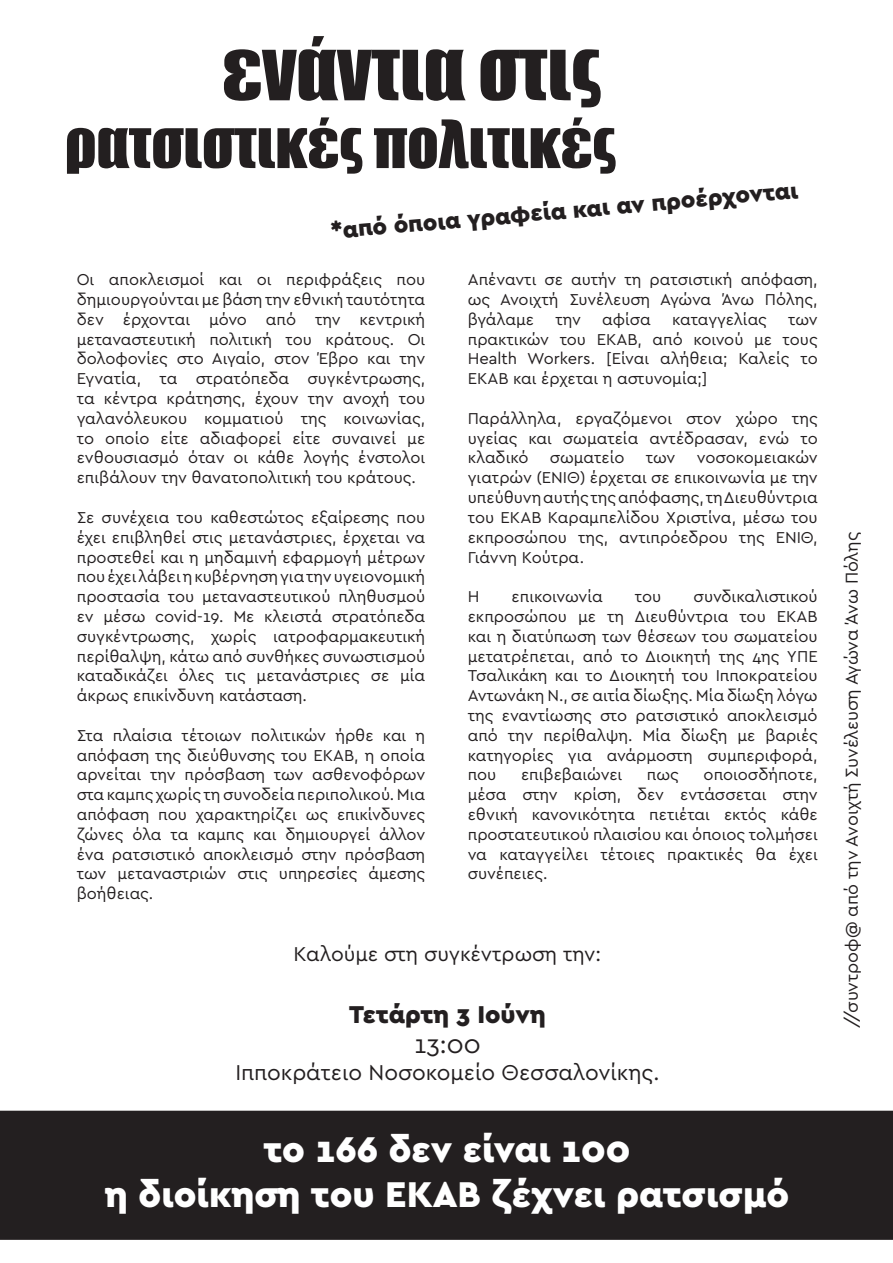
<style>
.page{position:relative;width:893px;height:1263px;background:#fff}
.page>*{position:absolute;margin:0;border:0;box-sizing:border-box;transform-origin:0 0}
.t1{font:78px "Impact";color:#231f20}
.t2{font:61.5px "Impact";color:#231f20}
.t3{font:900 37.5px "Cera GR";color:#fff}
.t4{font:900 25.5px "Cera GR";color:#231f20}
.t5{font:25.5px "Cera GR";color:#231f20}
.t6{font:900 24px "Cera GR";color:#231f20}
.t7{font:22.5px "Cera GR";color:#231f20}
.t8{font:21px "Cera GR";color:#231f20}
.t9{font:18px "Cera GR";letter-spacing:-.01em;color:#231f20}
.t10{font:16.5px/19.8px "Cera GR";color:#231f20;text-align:justify}
</style>
<div class="page">
<div style="left:0;top:1111px;width:893px;height:129px;background:#231f20"></div>
<p class="t1" style="left:222px;top:9px;width:381px">ενάντια στις</p>
<p class="t2" style="left:65px;top:96px;width:553px">ρατσιστικές πολιτικές</p>
<p class="t6" style="left:330px;top:217px;width:470px;rotate:-5deg">*από όποια γραφεία και αν προέρχονται</p>
<p class="t10" style="left:468px;top:270px;width:351px">Απέναντι σε αυτήν τη ρατσιστική απόφαση, ως Ανοιχτή Συνέλευση Αγώνα Άνω Πόλης, βγάλαμε</p>
<p class="t10" style="left:77px;top:270px;width:350px">Οι αποκλεισμοί και οι περιφράξεις που δημιουργούνται με βάση την εθνική ταυτότητα δεν έρχονται μόνο από την κεντρική μεταναστευτική πολιτική του κράτους. Οι δολοφονίες στο Αιγαίο, στον Έβρο και την Εγνατία, τα στρατόπεδα συγκέντρωσης, τα κέντρα κράτησης, έχουν την ανοχή του γαλανόλευκου κομματιού της κοινωνίας, το οποίο είτε αδιαφορεί είτε συναινεί με ενθουσιασμό όταν οι κάθε λογής ένστολοι επιβάλουν την θανατοπολιτική του κράτους.</p>
<p class="t10" style="left:77px;top:508px;width:350px">Σε συνέχεια του καθεστώτος εξαίρεσης που έχει επιβληθεί στις μετανάστριες, έρχεται να προστεθεί και η μηδαμινή εφαρμογή μέτρων που έχει λάβει η κυβέρνηση για την υγειονομική προστασία του μεταναστευτικού πληθυσμού εν μέσω covid-19. Με κλειστά στρατόπεδα συγκέντρωσης, χωρίς ιατροφαρμακευτική περίθαλψη, κάτω από συνθήκες συνωστισμού καταδικάζει όλες τις μετανάστριες σε μία άκρως επικίνδυνη κατάσταση.</p>
<p class="t10" style="left:77px;top:725px;width:350px">Στα πλαίσια τέτοιων πολιτικών ήρθε και η απόφαση της διεύθυνσης του ΕΚΑΒ, η οποία αρνείται την πρόσβαση των ασθενοφόρων στα καμπς χωρίς τη συνοδεία περιπολικού. Μια απόφαση που χαρακτηρίζει ως επικίνδυνες ζώνες όλα τα καμπς και δημιουργεί άλλον ένα ρατσιστικό αποκλεισμό στην πρόσβαση των μεταναστριών στις υπηρεσίες άμεσης βοήθειας.</p>
<p class="t10" style="left:555px;top:310px;width:27px">την</p>
<p class="t10" style="left:602px;top:310px;width:50px">αφίσα</p>
<p class="t10" style="left:672px;top:310px;width:96px">καταγγελίας</p>
<p class="t10" style="left:468px;top:310px;width:351px;text-indent:320px">των πρακτικών του EKAB, από κοινού με τους Health Workers. [Είναι αλήθεια; Καλείς το ΕΚΑΒ και έρχεται η αστυνομία;]</p>
<p class="t10" style="left:468px;top:409px;width:351px">Παράλληλα, εργαζόμενοι στον χώρο της υγείας και σωματεία αντέδρασαν, ενώ το κλαδικό</p>
<p class="t10" style="left:468px;top:448px;width:351px;text-indent:229px">νοσοκομειακών γιατρών (ΕΝΙΘ) έρχεται σε επικοινωνία με την υπεύθυνη αυτής της απόφασης, τη Διευθύντρια του ΕΚΑΒ Καραμπελίδου Χριστίνα, μέσω του εκπροσώπου της, αντιπρόεδρου της ΕΝΙΘ, Γιάννη Κούτρα.</p>
<p class="t10" style="left:468px;top:587px;width:13px">Η</p>
<p class="t10" style="left:512px;top:587px;width:93px">επικοινωνία</p>
<p class="t10" style="left:635px;top:587px;width:28px">του</p>
<p class="t10" style="left:550px;top:448px;width:76px">σωματείο</p>
<p class="t10" style="left:646px;top:448px;width:31px">των</p>
<p class="t10" style="left:468px;top:587px;width:351px;text-indent:226px">συνδικαλιστικού εκπροσώπου με τη Διευθύντρια του ΕΚΑΒ και η διατύπωση των θέσεων του σωματείου μετατρέπεται, από το Διοικητή της 4ης ΥΠΕ Τσαλικάκη και το Διοικητή του Ιπποκρατείου Αντωνάκη Ν., σε αιτία δίωξης. Μία δίωξη λόγω της εναντίωσης στο ρατσιστικό αποκλεισμό από την περίθαλψη. Μία δίωξη με βαριές κατηγορίες για ανάρμοστη συμπεριφορά, που</p>
<p class="t10" style="left:468px;top:765px;width:351px;text-indent:236px">οποιοσδήποτε, μέσα στην κρίση, δεν εντάσσεται στην εθνική κανονικότητα πετιέται εκτός κάθε προστατευτικού πλαισίου και όποιος τολμήσει να καταγγείλει τέτοιες πρακτικές θα έχει συνέπειες.</p>
<p class="t10" style="left:521px;top:765px;width:103px">επιβεβαιώνει</p>
<p class="t10" style="left:647px;top:765px;width:33px">πως</p>
<p class="t8" style="left:294px;top:942px;width:309px">Καλούμε στη συγκέντρωση την:</p>
<p class="t4" style="left:349px;top:999px;width:198px">Τετάρτη 3 Ιούνη</p>
<p class="t5" style="left:414px;top:1030px;width:68px">13:00</p>
<p class="t7" style="left:235px;top:1060px;width:425px">Ιπποκράτειο Νοσοκομείο Θεσσαλονίκης.</p>
<p class="t3" style="left:264px;top:1127px;width:368px">το 166 δεν είναι 100</p>
<p class="t3" style="left:105px;top:1172px;width:686px">η διοίκηση του ΕΚΑΒ ζέχνει ρατσισμό</p>
<p class="t9" style="left:842px;top:1028px;width:498px;rotate:-90deg">//συντροφ@ από την Ανοιχτή Συνέλευση Αγώνα Άνω Πόλης</p>
</div>
